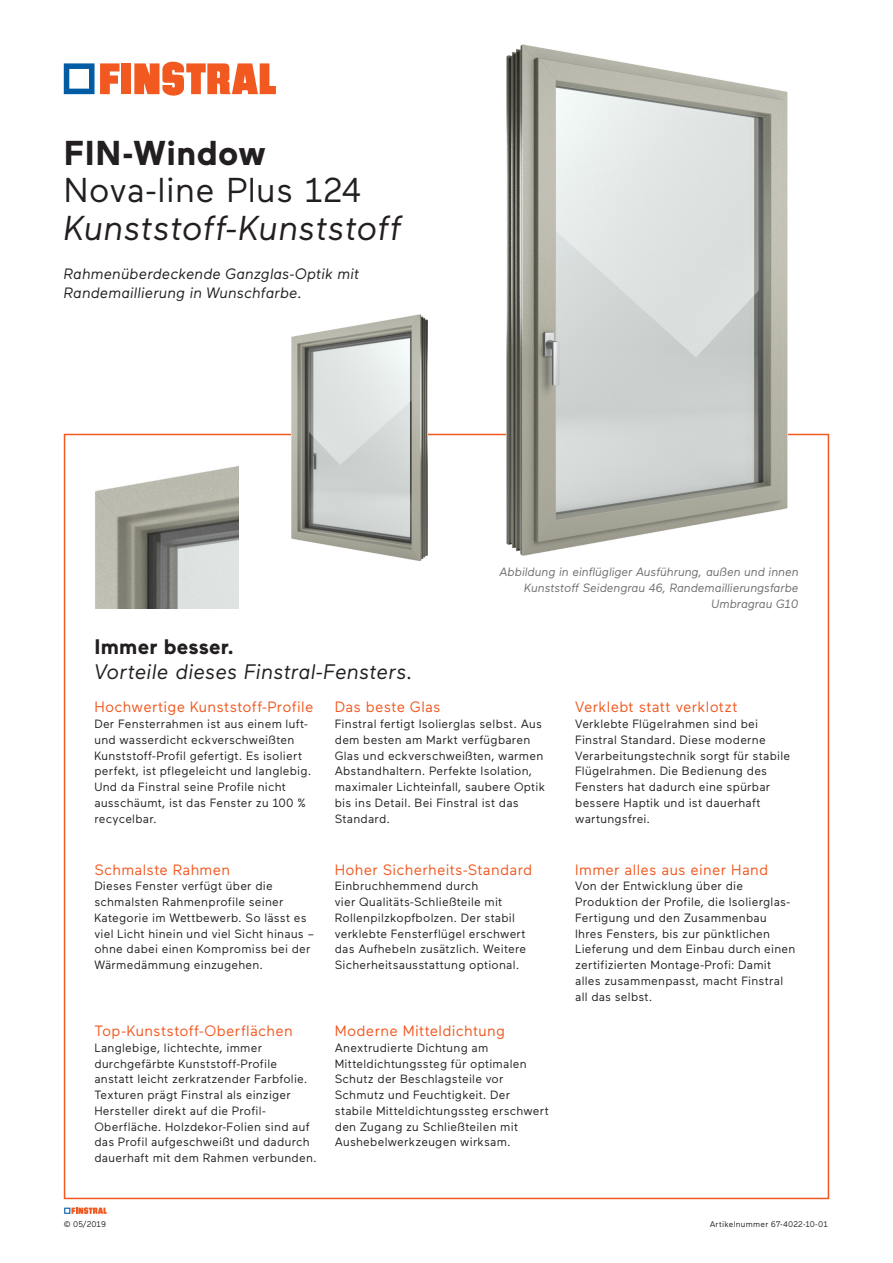
<style>
.page{position:relative;width:893px;height:1263px;background:#fff}
.page>*{position:absolute;margin:0;border:0;box-sizing:border-box;transform-origin:0 0}
.Material{font:italic 34.5px "Maax Finstral";letter-spacing:.015em;color:#231f20}
.Rahmen_Fluegel{font:34.5px "Maax Finstral";letter-spacing:.01em;color:#231f20}
.System{font:700 34.5px "Maax Finstral";letter-spacing:.01em;color:#231f20}
.Headline_Argumente{font:italic 21px "Maax Finstral";letter-spacing:.01em;color:#231f20}
.Headline_Argumente-2{font:700 21px "Maax Finstral";letter-spacing:.01em;color:#231f20}
.Headline_Vorteil{font:15px "Maax Finstral";letter-spacing:.025em;color:#f15921}
.Rahmenform{font:italic 15px/19.5px "Maax Finstral";letter-spacing:.01em;color:#231f20}
.Textblock_Vorteil{font:12px/15.8px "Maax Finstral";letter-spacing:.02em;color:#231f20}
.Legende_Hauptbild{font:italic 12px/15.8px "Maax Finstral";color:#6c6d70;text-align:right}
.Artikelnummer{font:8.25px "Maax Finstral";letter-spacing:.02em;color:#231f20}
</style>
<div class="page">
<svg style="left:134px;top:61px;width:142px;height:35px"></svg>
<div style="left:122px;top:63px;width:9px;height:31px;background:#f15921"></div>
<svg style="left:64px;top:63px;width:56px;height:31px"></svg>
<svg style="left:64px;top:1207px;width:43px;height:8px"></svg>
<img style="left:95px;top:465px;width:144px;height:143px">
<img style="left:506px;top:44px;width:281px;height:512px">
<img style="left:291px;top:315px;width:137px;height:246px">
<p class="System" style="left:64px;top:130px;width:204px">FIN-Window</p>
<p class="Rahmen_Fluegel" style="left:64px;top:168px;width:299px">Nova-line Plus 124</p>
<p class="Material" style="left:64px;top:206px;width:339px">Kunststoff-Kunststoff</p>
<p class="Rahmenform" style="left:64px;top:263px;width:297px">Rahmenüberdeckende Ganzglas-Optik mit<br>Randemaillierung in Wunschfarbe.</p>
<p class="Headline_Argumente-2" style="left:94px;top:633px;width:141px">Immer besser.</p>
<p class="Headline_Argumente" style="left:94px;top:658px;width:320px">Vorteile dieses Finstral-Fensters.</p>
<p class="Legende_Hauptbild" style="left:499px;top:564px;width:301px">Abbildung in einflügliger Ausführung, außen und innen<br>Kunststoff Seidengrau 46, Randemaillierungsfarbe<br>Umbragrau G10</p>
<p class="Headline_Vorteil" style="left:94px;top:697px;width:220px">Hochwertige Kunststoff-Profile</p>
<p class="Textblock_Vorteil" style="left:94px;top:716px;width:218px">Der Fensterrahmen ist aus einem luft&shy;und wasserdicht eckverschweißten Kunststoff-Profil gefertigt. Es isoliert perfekt, ist pflegeleicht und langlebig.<br>Und da Finstral seine Profile nicht ausschäumt, ist das Fenster zu 100 % recycelbar.</p>
<p class="Headline_Vorteil" style="left:94px;top:859px;width:137px">Schmalste Rahmen</p>
<p class="Textblock_Vorteil" style="left:94px;top:878px;width:221px">Dieses Fenster verfügt über die schmalsten Rahmenprofile seiner Kategorie im Wettbewerb. So lässt es viel Licht hinein und viel Sicht hinaus – ohne dabei einen Kompromiss bei der Wärmedämmung einzugehen.</p>
<p class="Headline_Vorteil" style="left:335px;top:697px;width:107px">Das beste Glas</p>
<p class="Textblock_Vorteil" style="left:335px;top:716px;width:212px">Finstral fertigt Isolierglas selbst. Aus dem besten am Markt verfügbaren Glas und eckverschweißten, warmen Abstandhaltern. Perfekte Isolation, maximaler Lichteinfall, saubere Optik bis ins Detail. Bei Finstral ist das Standard.</p>
<p class="Headline_Vorteil" style="left:335px;top:859px;width:199px">Hoher Sicherheits-Standard</p>
<p class="Textblock_Vorteil" style="left:335px;top:878px;width:193px">Einbruchhemmend durch<br>vier Qualitäts-Schließteile mit Rollenpilzkopfbolzen. Der stabil verklebte Fensterflügel erschwert das Aufhebeln zusätzlich. Weitere Sicherheitsausstattung optional.</p>
<p class="Headline_Vorteil" style="left:94px;top:1021px;width:200px">Top-Kunststoff-Oberflächen</p>
<p class="Textblock_Vorteil" style="left:94px;top:1039px;width:224px">Langlebige, lichtechte, immer durchgefärbte Kunststoff-Profile anstatt leicht zerkratzender Farbfolie.<br>Texturen prägt Finstral als einziger Hersteller direkt auf die Profil-Oberfläche. Holzdekor-Folien sind auf das Profil aufgeschweißt und dadurch dauerhaft mit dem Rahmen verbunden.</p>
<p class="Headline_Vorteil" style="left:335px;top:1021px;width:172px">Moderne Mitteldichtung</p>
<p class="Textblock_Vorteil" style="left:335px;top:1039px;width:216px">Anextrudierte Dichtung am<br>Mitteldichtungssteg für optimalen<br>Schutz der Beschlagsteile vor<br>Schmutz und Feuchtigkeit. Der stabile Mitteldichtungssteg erschwert den Zugang zu Schließteilen mit<br>Aushebelwerkzeugen wirksam.</p>
<p class="Artikelnummer" style="left:64px;top:1219px;width:44px">© 05/2019</p>
<p class="Headline_Vorteil" style="left:575px;top:697px;width:164px">Verklebt statt verklotzt</p>
<p class="Textblock_Vorteil" style="left:575px;top:716px;width:216px">Verklebte Flügelrahmen sind bei<br>Finstral Standard. Diese moderne<br>Verarbeitungstechnik sorgt für stabile<br>Flügelrahmen. Die Bedienung des<br>Fensters hat dadurch eine spürbar bessere Haptik und ist dauerhaft wartungsfrei.</p>
<p class="Headline_Vorteil" style="left:575px;top:859px;width:195px">Immer alles aus einer Hand</p>
<p class="Textblock_Vorteil" style="left:575px;top:878px;width:222px">Von der Entwicklung über die Produktion der Profile, die Isolierglas-Fertigung und den Zusammenbau Ihres Fensters, bis zur pünktlichen Lieferung und dem Einbau durch einen zertifizierten Montage-Profi: Damit alles zusammenpasst, macht Finstral all das selbst.</p>
<p class="Artikelnummer" style="left:710px;top:1218px;width:119px">Artikelnummer 67-4022-10-01</p>
</div>
